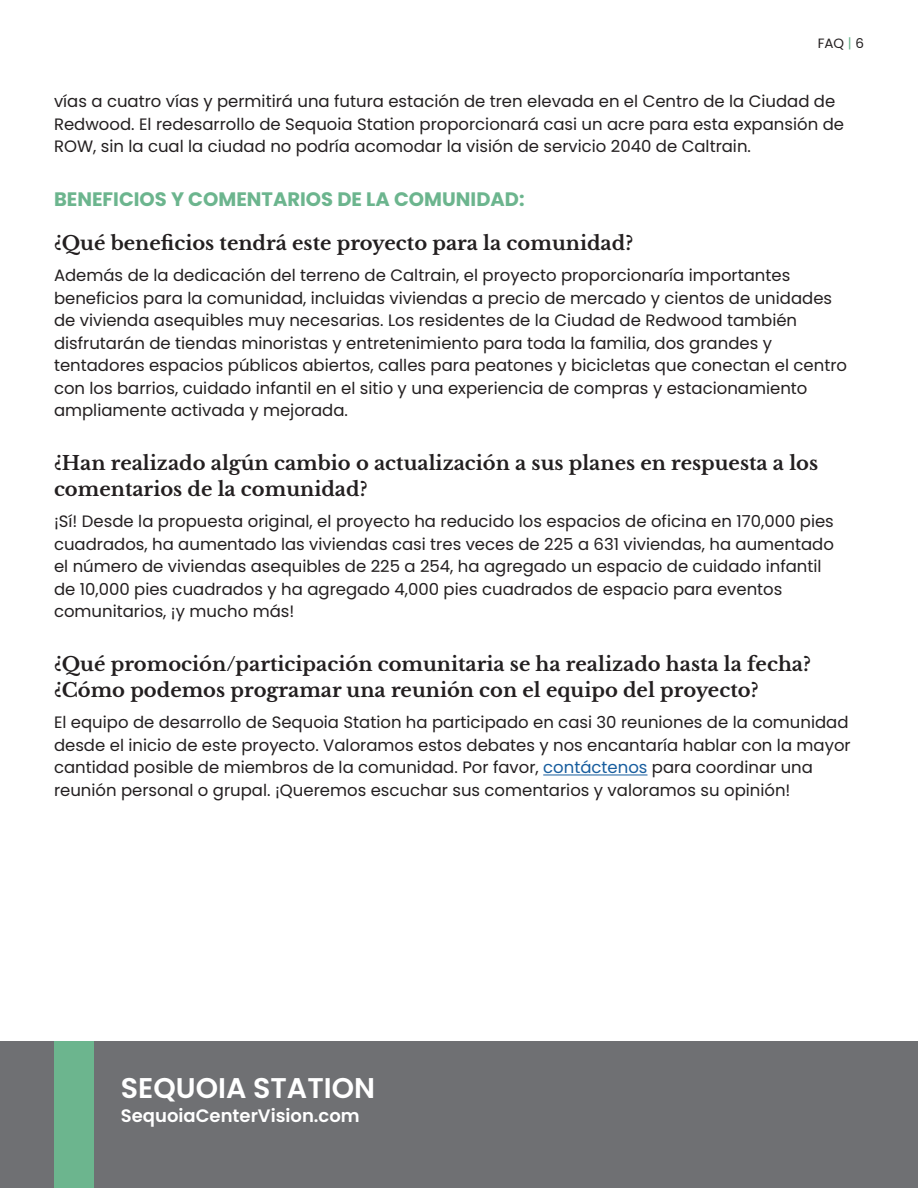
<style>
.page{position:relative;width:918px;height:1188px;background:#fff}
.page>*{position:absolute;margin:0;border:0;box-sizing:border-box;transform-origin:0 0}
.t1{font:600 28.5px "Poppins";color:#fff}
.Paragraph_Style_2{font:700 19.5px/25.5px "Libre Baskerville";color:#231f20}
.Paragraph_Style_3{font:700 19.5px "Poppins";color:#6cb58e}
.t2{font:600 18px "Poppins";color:#fff}
.t3{font:16.5px/22.5px "Poppins";color:#231f20}
.t4{font:13.5px "Poppins";color:#231f20}
.s1{color:#6cb58e}
.s2{color:#175d9e}
</style>
<div class="page">
<div style="left:0;top:1041px;width:918px;height:147px;background:#6f7073"></div>
<div style="left:54px;top:1041px;width:40px;height:147px;background:#6cb58e"></div>
<hr style="left:543px;top:775px;width:105px;height:1px;background:#175d9e">
<p class="t4" style="left:818px;top:36px;width:48px">FAQ <span class="s1">|</span> 6</p>
<p class="t3" style="left:54px;top:90px;width:792px">vías a cuatro vías y permitirá una futura estación de tren elevada en el Centro de la Ciudad de<br>Redwood. El redesarrollo de Sequoia Station proporcionará casi un acre para esta expansión de<br>ROW, sin la cual la ciudad no podría acomodar la visión de servicio 2040 de Caltrain.</p>
<p class="Paragraph_Style_3" style="left:54px;top:188px;width:472px">BENEFICIOS Y COMENTARIOS DE LA COMUNIDAD:</p>
<p class="Paragraph_Style_2" style="left:54px;top:230px;width:581px">¿Qué beneficios tendrá este proyecto para la comunidad?</p>
<p class="t3" style="left:54px;top:264px;width:795px">Además de la dedicación del terreno de Caltrain, el proyecto proporcionaría importantes beneficios para la comunidad, incluidas viviendas a precio de mercado y cientos de unidades de vivienda asequibles muy necesarias. Los residentes de la Ciudad de Redwood también disfrutarán de tiendas minoristas y entretenimiento para toda la familia, dos grandes y tentadores espacios públicos abiertos, calles para peatones y bicicletas que conectan el centro con los barrios, cuidado infantil en el sitio y una experiencia de compras y estacionamiento ampliamente activada y mejorada.</p>
<p class="Paragraph_Style_2" style="left:54px;top:451px;width:766px">¿Han realizado algún cambio o actualización a sus planes en respuesta a los comentarios de la comunidad?</p>
<p class="t3" style="left:54px;top:510px;width:781px">¡Sí! Desde la propuesta original, el proyecto ha reducido los espacios de oficina en 170,000 pies cuadrados, ha aumentado las viviendas casi tres veces de 225 a 631 viviendas, ha aumentado el número de viviendas asequibles de 225 a 254, ha agregado un espacio de cuidado infantil de 10,000 pies cuadrados y ha agregado 4,000 pies cuadrados de espacio para eventos comunitarios, ¡y mucho más!</p>
<p class="Paragraph_Style_2" style="left:54px;top:652px;width:759px">¿Qué promoción/participación comunitaria se ha realizado hasta la fecha? ¿Cómo podemos programar una reunión con el equipo del proyecto?</p>
<p class="t3" style="left:54px;top:711px;width:798px">El equipo de desarrollo de Sequoia Station ha participado en casi 30 reuniones de la comunidad desde el inicio de este proyecto. Valoramos estos debates y nos encantaría hablar con la mayor cantidad posible de miembros de la comunidad. Por favor, <span class="s2">contáctenos</span> para coordinar una reunión personal o grupal. ¡Queremos escuchar sus comentarios y valoramos su opinión!</p>
<p class="t1" style="left:121px;top:1071px;width:256px">SEQUOIA STATION</p>
<p class="t2" style="left:121px;top:1105px;width:240px">SequoiaCenterVision.com</p>
</div>
